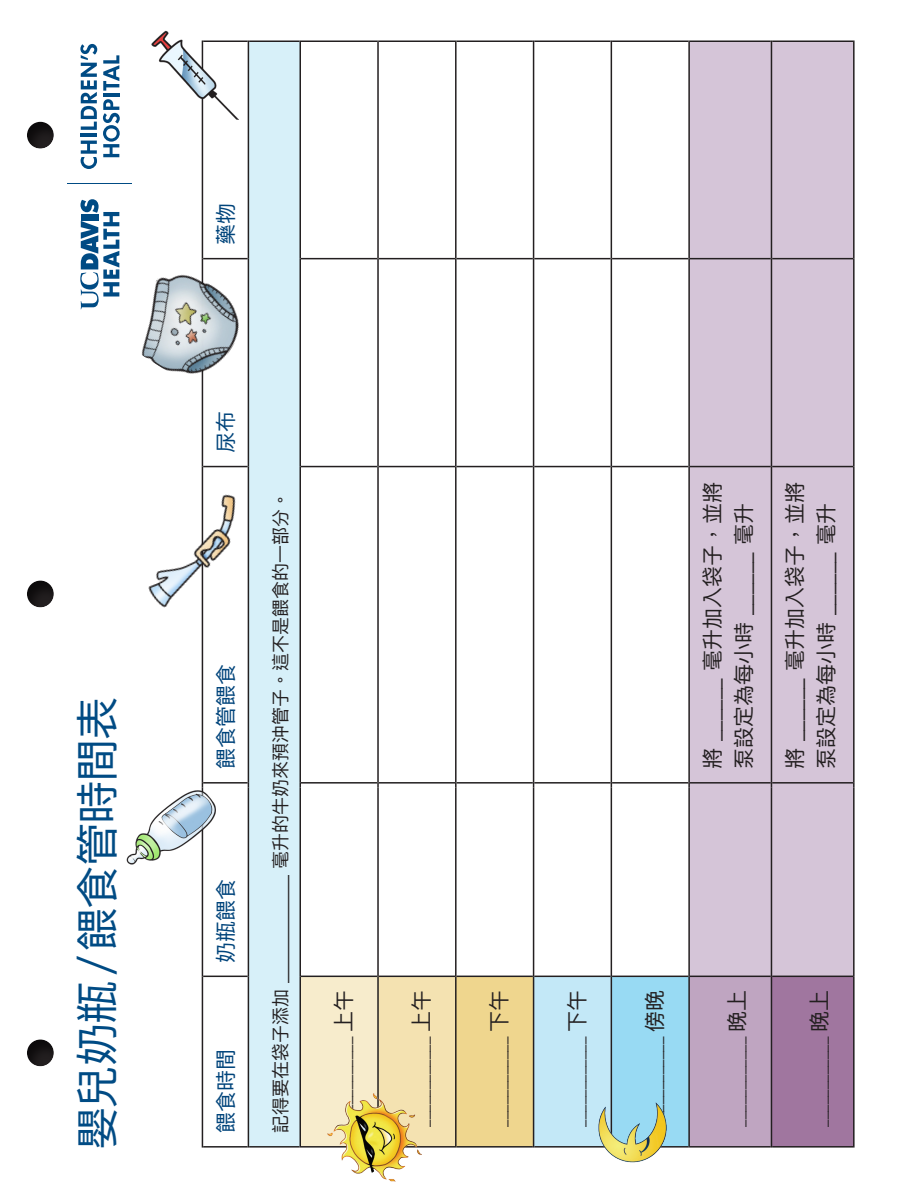
<style>
.page{position:relative;width:918px;height:1188px;background:#fff}
.page>*{position:absolute;margin:0;border:0;box-sizing:border-box;transform-origin:0 0}
.Front_Cover_Heading{font:43.5px "Ping Fang HK";letter-spacing:-.03em;color:#004b84}
.t1{font:21px/31.5px "Ping Fang HK";color:#231f20}
.t2{font:21px "Ping Fang HK";color:#00447b}
.t3{font:18px "Ping Fang HK";color:#231f20}
.t4{font:15px "Ping Fang HK";color:#231f20}
.s1{font-size:21px}
</style>
<div class="page">
<div style="left:27px;top:121px;width:29px;height:30px;background:#231f20;opacity:.75"></div>
<div style="left:27px;top:580px;width:29px;height:30px;background:#231f20;opacity:.75"></div>
<div style="left:27px;top:1039px;width:29px;height:30px;background:#231f20;opacity:.75"></div>
<div style="left:248px;top:41px;width:52px;height:1106px;background:#d7f0f9"></div>
<div style="left:300px;top:976px;width:78px;height:171px;background:#f7eccc"></div>
<svg style="left:301px;top:42px;width:387px;height:934px"></svg>
<div style="left:378px;top:976px;width:78px;height:171px;background:#f4e2b1"></div>
<div style="left:456px;top:976px;width:78px;height:171px;background:#efd68e"></div>
<div style="left:534px;top:976px;width:77px;height:171px;background:#c3e8f7"></div>
<div style="left:611px;top:976px;width:78px;height:171px;background:#98daf3"></div>
<div style="left:689px;top:976px;width:82px;height:171px;background:#bfa5c1"></div>
<div style="left:690px;top:42px;width:163px;height:934px;background:#d5c5d8"></div>
<div style="left:771px;top:976px;width:83px;height:171px;background:#a0769f"></div>
<hr style="left:202px;top:976px;width:1px;height:172px;background:#231f20">
<hr style="left:203px;top:1146px;width:45px;height:2px;background:#231f20">
<hr style="left:248px;top:976px;width:1px;height:172px;background:#231f20">
<hr style="left:249px;top:1146px;width:50px;height:2px;background:#231f20">
<hr style="left:299px;top:976px;width:2px;height:172px;background:#231f20">
<hr style="left:301px;top:1146px;width:76px;height:2px;background:#231f20">
<hr style="left:301px;top:976px;width:76px;height:1px;background:#231f20">
<hr style="left:301px;top:782px;width:76px;height:2px;background:#231f20">
<hr style="left:301px;top:466px;width:76px;height:1px;background:#231f20">
<hr style="left:301px;top:258px;width:76px;height:1px;background:#231f20">
<hr style="left:301px;top:40px;width:76px;height:2px;background:#231f20">
<hr style="left:377px;top:976px;width:2px;height:172px;background:#231f20">
<hr style="left:379px;top:1146px;width:76px;height:2px;background:#231f20">
<hr style="left:377px;top:787px;width:2px;height:189px;background:#231f20">
<hr style="left:379px;top:976px;width:76px;height:1px;background:#231f20">
<hr style="left:377px;top:467px;width:2px;height:316px;background:#231f20">
<hr style="left:379px;top:782px;width:76px;height:2px;background:#231f20">
<hr style="left:377px;top:259px;width:2px;height:208px;background:#231f20">
<hr style="left:379px;top:466px;width:76px;height:1px;background:#231f20">
<hr style="left:377px;top:40px;width:2px;height:219px;background:#231f20">
<hr style="left:379px;top:258px;width:76px;height:1px;background:#231f20">
<hr style="left:379px;top:40px;width:76px;height:2px;background:#231f20">
<hr style="left:455px;top:976px;width:2px;height:172px;background:#231f20">
<hr style="left:457px;top:1146px;width:76px;height:2px;background:#231f20">
<hr style="left:455px;top:787px;width:2px;height:189px;background:#231f20">
<hr style="left:457px;top:976px;width:76px;height:1px;background:#231f20">
<hr style="left:455px;top:467px;width:2px;height:316px;background:#231f20">
<hr style="left:457px;top:782px;width:76px;height:2px;background:#231f20">
<hr style="left:455px;top:259px;width:2px;height:208px;background:#231f20">
<hr style="left:457px;top:466px;width:76px;height:1px;background:#231f20">
<hr style="left:455px;top:40px;width:2px;height:219px;background:#231f20">
<hr style="left:457px;top:258px;width:76px;height:1px;background:#231f20">
<hr style="left:457px;top:40px;width:76px;height:2px;background:#231f20">
<hr style="left:533px;top:976px;width:1px;height:172px;background:#231f20">
<hr style="left:534px;top:1146px;width:77px;height:2px;background:#231f20">
<hr style="left:533px;top:787px;width:1px;height:189px;background:#231f20">
<hr style="left:534px;top:976px;width:77px;height:1px;background:#231f20">
<hr style="left:533px;top:467px;width:1px;height:316px;background:#231f20">
<hr style="left:534px;top:782px;width:77px;height:2px;background:#231f20">
<hr style="left:533px;top:259px;width:1px;height:208px;background:#231f20">
<hr style="left:534px;top:466px;width:77px;height:1px;background:#231f20">
<hr style="left:533px;top:40px;width:1px;height:219px;background:#231f20">
<hr style="left:534px;top:258px;width:77px;height:1px;background:#231f20">
<hr style="left:534px;top:40px;width:77px;height:2px;background:#231f20">
<hr style="left:611px;top:976px;width:1px;height:172px;background:#231f20">
<hr style="left:612px;top:1146px;width:76px;height:2px;background:#231f20">
<hr style="left:611px;top:787px;width:1px;height:189px;background:#231f20">
<hr style="left:612px;top:976px;width:76px;height:1px;background:#231f20">
<hr style="left:611px;top:467px;width:1px;height:316px;background:#231f20">
<hr style="left:612px;top:782px;width:76px;height:2px;background:#231f20">
<hr style="left:611px;top:259px;width:1px;height:208px;background:#231f20">
<hr style="left:612px;top:466px;width:76px;height:1px;background:#231f20">
<hr style="left:611px;top:40px;width:1px;height:219px;background:#231f20">
<hr style="left:612px;top:258px;width:76px;height:1px;background:#231f20">
<hr style="left:612px;top:40px;width:76px;height:2px;background:#231f20">
<hr style="left:688px;top:976px;width:2px;height:172px;background:#231f20">
<hr style="left:690px;top:1146px;width:81px;height:2px;background:#231f20">
<hr style="left:688px;top:787px;width:2px;height:189px;background:#231f20">
<hr style="left:690px;top:976px;width:81px;height:1px;background:#231f20">
<hr style="left:688px;top:467px;width:2px;height:316px;background:#231f20">
<hr style="left:690px;top:782px;width:81px;height:2px;background:#231f20">
<hr style="left:688px;top:259px;width:2px;height:208px;background:#231f20">
<hr style="left:690px;top:466px;width:81px;height:1px;background:#231f20">
<hr style="left:688px;top:40px;width:2px;height:219px;background:#231f20">
<hr style="left:690px;top:258px;width:81px;height:1px;background:#231f20">
<hr style="left:690px;top:40px;width:81px;height:2px;background:#231f20">
<hr style="left:771px;top:976px;width:1px;height:172px;background:#231f20">
<hr style="left:772px;top:1146px;width:81px;height:2px;background:#231f20">
<hr style="left:771px;top:787px;width:1px;height:189px;background:#231f20">
<hr style="left:772px;top:976px;width:81px;height:1px;background:#231f20">
<hr style="left:771px;top:467px;width:1px;height:316px;background:#231f20">
<hr style="left:772px;top:782px;width:81px;height:2px;background:#231f20">
<hr style="left:771px;top:259px;width:1px;height:208px;background:#231f20">
<hr style="left:772px;top:466px;width:81px;height:1px;background:#231f20">
<hr style="left:771px;top:40px;width:1px;height:219px;background:#231f20">
<hr style="left:772px;top:258px;width:81px;height:1px;background:#231f20">
<hr style="left:772px;top:40px;width:81px;height:2px;background:#231f20">
<hr style="left:853px;top:976px;width:2px;height:172px;background:#231f20">
<hr style="left:853px;top:787px;width:2px;height:189px;background:#231f20">
<hr style="left:853px;top:467px;width:2px;height:316px;background:#231f20">
<hr style="left:853px;top:259px;width:2px;height:208px;background:#231f20">
<hr style="left:853px;top:40px;width:2px;height:219px;background:#231f20">
<hr style="left:202px;top:787px;width:1px;height:189px;background:#231f20">
<hr style="left:202px;top:467px;width:1px;height:316px;background:#231f20">
<hr style="left:203px;top:782px;width:45px;height:2px;background:#231f20">
<hr style="left:202px;top:259px;width:1px;height:208px;background:#231f20">
<hr style="left:203px;top:466px;width:45px;height:1px;background:#231f20">
<hr style="left:202px;top:40px;width:1px;height:219px;background:#231f20">
<hr style="left:203px;top:40px;width:45px;height:2px;background:#231f20">
<hr style="left:248px;top:787px;width:1px;height:189px;background:#231f20">
<hr style="left:248px;top:467px;width:1px;height:316px;background:#231f20">
<hr style="left:248px;top:259px;width:1px;height:208px;background:#231f20">
<hr style="left:248px;top:40px;width:1px;height:219px;background:#231f20">
<hr style="left:249px;top:40px;width:50px;height:2px;background:#231f20">
<hr style="left:299px;top:787px;width:2px;height:189px;background:#231f20">
<hr style="left:299px;top:467px;width:2px;height:316px;background:#231f20">
<hr style="left:299px;top:259px;width:2px;height:208px;background:#231f20">
<hr style="left:299px;top:40px;width:2px;height:219px;background:#231f20">
<hr style="left:203px;top:976px;width:45px;height:1px;background:#231f20">
<svg style="left:81px;top:141px;width:16px;height:28px"></svg>
<hr style="left:81px;top:134px;width:16px;height:3px;background:#004b84">
<svg style="left:80px;top:44px;width:17px;height:86px"></svg>
<svg style="left:103px;top:99px;width:17px;height:58px"></svg>
<hr style="left:103px;top:94px;width:16px;height:3px;background:#004b84">
<svg style="left:103px;top:55px;width:16px;height:36px"></svg>
<hr style="left:67px;top:183px;width:64px;height:1px;background:#004b84">
<svg style="left:80px;top:199px;width:39px;height:110px"></svg>
<img style="left:328px;top:1093px;width:93px;height:88px">
<img style="left:592px;top:1089px;width:82px;height:74px">
<img style="left:127px;top:790px;width:89px;height:75px">
<img style="left:148px;top:489px;width:102px;height:122px">
<img style="left:118px;top:256px;width:132px;height:138px">
<img style="left:151px;top:31px;width:87px;height:88px">
<p class="Front_Cover_Heading" style="left:70px;top:1150px;width:455px;rotate:-90deg">嬰兒奶瓶／餵食管時間表</p>
<p class="t2" style="left:213px;top:245px;width:43px;rotate:-90deg">藥物</p>
<p class="t2" style="left:213px;top:453px;width:43px;rotate:-90deg">尿布</p>
<p class="t2" style="left:213px;top:769px;width:106px;rotate:-90deg">餵食管餵食</p>
<p class="t2" style="left:213px;top:963px;width:85px;rotate:-90deg">奶瓶餵食</p>
<p class="t2" style="left:213px;top:1133px;width:85px;rotate:-90deg">餵食時間</p>
<p class="t3" style="left:269px;top:1133px;width:643px;rotate:-90deg">記得要在袋子添加 ____________ 毫升的牛奶來預沖管子。這不是餵食的一部分。</p>
<p class="t1" style="left:696px;top:769px;width:288px;rotate:-90deg">將 ______ 毫升加入袋子，並將泵設定為每小時 ______ 毫升</p>
<p class="t1" style="left:779px;top:769px;width:288px;rotate:-90deg">將 ______ 毫升加入袋子，並將泵設定為每小時 ______ 毫升</p>
<p class="t4" style="left:336px;top:1127px;width:138px;rotate:-90deg">____________ <span class="s1">上午</span></p>
<p class="t4" style="left:414px;top:1127px;width:138px;rotate:-90deg">____________ <span class="s1">上午</span></p>
<p class="t4" style="left:492px;top:1127px;width:138px;rotate:-90deg">____________ <span class="s1">下午</span></p>
<p class="t4" style="left:570px;top:1127px;width:138px;rotate:-90deg">____________ <span class="s1">下午</span></p>
<p class="t4" style="left:648px;top:1127px;width:138px;rotate:-90deg">____________ <span class="s1">傍晚</span></p>
<p class="t4" style="left:730px;top:1127px;width:138px;rotate:-90deg">____________ <span class="s1">晚上</span></p>
<p class="t4" style="left:812px;top:1127px;width:138px;rotate:-90deg">____________ <span class="s1">晚上</span></p>
</div>
